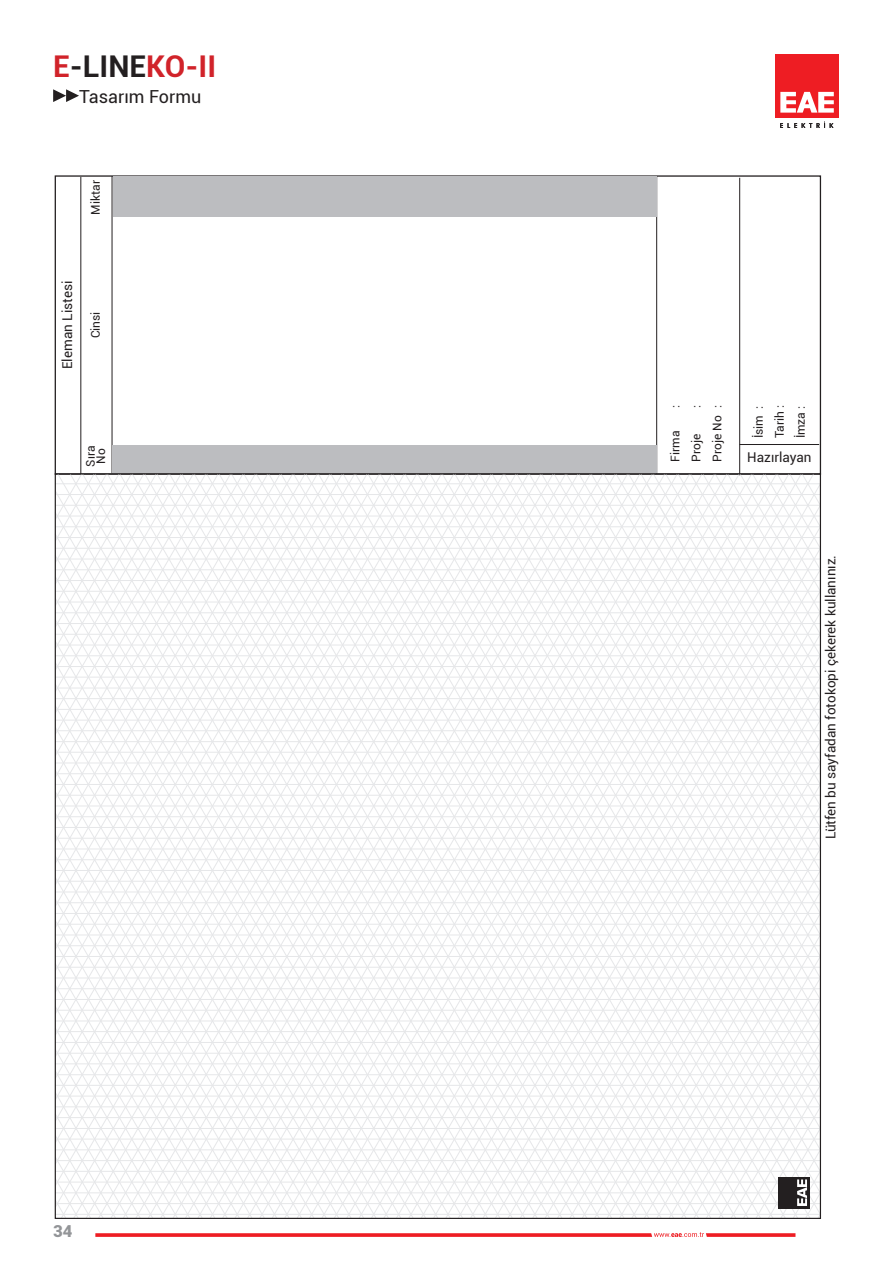
<style>
.page{position:relative;width:893px;height:1263px;background:#fff}
.page>*{position:absolute;margin:0;border:0;box-sizing:border-box;transform-origin:0 0}
.t1{font:700 30px "Roboto";color:#d1232a}
.t2{font:18px "Roboto";color:#231f20}
.t3{font:900 16.5px "Roboto";color:#939598}
.t4{font:13.5px "Roboto";color:#231f20}
.t5{font:12px/21px "Roboto";color:#231f20;text-align:right}
.s1{color:#231f20}
</style>
<div class="page">
<svg style="left:95px;top:1232px;width:700px;height:5px"></svg>
<hr style="left:81px;top:177px;width:1px;height:297px;background:#231f20">
<hr style="left:112px;top:176px;width:1px;height:297px;background:#231f20">
<hr style="left:739px;top:178px;width:1px;height:297px;background:#231f20">
<hr style="left:739px;top:444px;width:80px;height:1px;background:#231f20">
<hr style="left:656px;top:176px;width:1px;height:297px;background:#231f20">
<div style="left:112px;top:445px;width:545px;height:27px;background:#bcbdc0"></div>
<div style="left:113px;top:176px;width:543px;height:40px;background:#bcbdc0"></div>
<svg style="left:516px;top:475px;width:153px;height:524px"></svg>
<svg style="left:529px;top:475px;width:140px;height:503px"></svg>
<svg style="left:541px;top:475px;width:278px;height:481px"></svg>
<svg style="left:554px;top:475px;width:265px;height:460px"></svg>
<svg style="left:566px;top:475px;width:253px;height:438px"></svg>
<svg style="left:578px;top:475px;width:241px;height:417px"></svg>
<svg style="left:591px;top:475px;width:228px;height:395px"></svg>
<svg style="left:603px;top:475px;width:216px;height:374px"></svg>
<svg style="left:616px;top:475px;width:203px;height:352px"></svg>
<svg style="left:628px;top:475px;width:191px;height:331px"></svg>
<svg style="left:640px;top:475px;width:179px;height:309px"></svg>
<svg style="left:653px;top:742px;width:166px;height:21px"></svg>
<svg style="left:646px;top:475px;width:173px;height:266px"></svg>
<hr style="left:55px;top:1214px;width:765px;height:1px;background:#e6e7e9">
<hr style="left:55px;top:1203px;width:765px;height:1px;background:#e6e7e9">
<hr style="left:55px;top:1192px;width:765px;height:1px;background:#e6e7e9">
<hr style="left:55px;top:1182px;width:765px;height:1px;background:#e6e7e9">
<hr style="left:55px;top:1171px;width:765px;height:1px;background:#e6e7e9">
<hr style="left:55px;top:1160px;width:765px;height:1px;background:#e6e7e9">
<hr style="left:55px;top:1149px;width:765px;height:1px;background:#e6e7e9">
<hr style="left:55px;top:1139px;width:765px;height:1px;background:#e6e7e9">
<hr style="left:55px;top:1128px;width:765px;height:1px;background:#e6e7e9">
<hr style="left:55px;top:1117px;width:765px;height:1px;background:#e6e7e9">
<hr style="left:55px;top:1106px;width:765px;height:1px;background:#e6e7e9">
<hr style="left:55px;top:1096px;width:765px;height:1px;background:#e6e7e9">
<hr style="left:55px;top:1085px;width:765px;height:1px;background:#e6e7e9">
<hr style="left:55px;top:1074px;width:765px;height:1px;background:#e6e7e9">
<hr style="left:55px;top:1063px;width:765px;height:1px;background:#e6e7e9">
<hr style="left:55px;top:1053px;width:765px;height:1px;background:#e6e7e9">
<hr style="left:55px;top:1042px;width:765px;height:1px;background:#e6e7e9">
<hr style="left:55px;top:1031px;width:765px;height:1px;background:#e6e7e9">
<hr style="left:55px;top:1021px;width:765px;height:1px;background:#e6e7e9">
<hr style="left:55px;top:1010px;width:765px;height:1px;background:#e6e7e9">
<hr style="left:55px;top:999px;width:765px;height:1px;background:#e6e7e9">
<hr style="left:55px;top:988px;width:765px;height:1px;background:#e6e7e9">
<hr style="left:55px;top:978px;width:765px;height:1px;background:#e6e7e9">
<hr style="left:55px;top:967px;width:765px;height:1px;background:#e6e7e9">
<hr style="left:55px;top:956px;width:765px;height:1px;background:#e6e7e9">
<hr style="left:55px;top:945px;width:765px;height:1px;background:#e6e7e9">
<hr style="left:55px;top:935px;width:765px;height:1px;background:#e6e7e9">
<hr style="left:55px;top:924px;width:765px;height:1px;background:#e6e7e9">
<hr style="left:55px;top:913px;width:765px;height:1px;background:#e6e7e9">
<hr style="left:55px;top:902px;width:765px;height:1px;background:#e6e7e9">
<hr style="left:55px;top:892px;width:765px;height:1px;background:#e6e7e9">
<hr style="left:55px;top:881px;width:765px;height:1px;background:#e6e7e9">
<hr style="left:55px;top:870px;width:765px;height:1px;background:#e6e7e9">
<hr style="left:55px;top:859px;width:765px;height:1px;background:#e6e7e9">
<hr style="left:55px;top:849px;width:765px;height:1px;background:#e6e7e9">
<hr style="left:55px;top:838px;width:765px;height:1px;background:#e6e7e9">
<hr style="left:55px;top:827px;width:765px;height:1px;background:#e6e7e9">
<hr style="left:55px;top:816px;width:765px;height:1px;background:#e6e7e9">
<hr style="left:55px;top:806px;width:765px;height:1px;background:#e6e7e9">
<hr style="left:55px;top:795px;width:765px;height:1px;background:#e6e7e9">
<hr style="left:55px;top:784px;width:765px;height:1px;background:#e6e7e9">
<hr style="left:55px;top:773px;width:765px;height:1px;background:#e6e7e9">
<hr style="left:55px;top:763px;width:765px;height:1px;background:#e6e7e9">
<hr style="left:55px;top:752px;width:765px;height:1px;background:#e6e7e9">
<hr style="left:55px;top:741px;width:765px;height:1px;background:#e6e7e9">
<hr style="left:55px;top:730px;width:765px;height:1px;background:#e6e7e9">
<hr style="left:55px;top:720px;width:765px;height:1px;background:#e6e7e9">
<hr style="left:55px;top:709px;width:765px;height:1px;background:#e6e7e9">
<hr style="left:55px;top:698px;width:765px;height:1px;background:#e6e7e9">
<hr style="left:55px;top:688px;width:765px;height:1px;background:#e6e7e9">
<hr style="left:55px;top:677px;width:765px;height:1px;background:#e6e7e9">
<hr style="left:55px;top:666px;width:765px;height:1px;background:#e6e7e9">
<hr style="left:55px;top:655px;width:765px;height:1px;background:#e6e7e9">
<hr style="left:55px;top:645px;width:765px;height:1px;background:#e6e7e9">
<hr style="left:55px;top:634px;width:765px;height:1px;background:#e6e7e9">
<hr style="left:55px;top:623px;width:765px;height:1px;background:#e6e7e9">
<hr style="left:55px;top:612px;width:765px;height:1px;background:#e6e7e9">
<hr style="left:55px;top:602px;width:765px;height:1px;background:#e6e7e9">
<hr style="left:55px;top:591px;width:765px;height:1px;background:#e6e7e9">
<hr style="left:55px;top:580px;width:765px;height:1px;background:#e6e7e9">
<hr style="left:55px;top:569px;width:765px;height:1px;background:#e6e7e9">
<hr style="left:55px;top:559px;width:765px;height:1px;background:#e6e7e9">
<hr style="left:55px;top:548px;width:765px;height:1px;background:#e6e7e9">
<hr style="left:55px;top:537px;width:765px;height:1px;background:#e6e7e9">
<hr style="left:55px;top:526px;width:765px;height:1px;background:#e6e7e9">
<hr style="left:55px;top:516px;width:765px;height:1px;background:#e6e7e9">
<hr style="left:55px;top:505px;width:765px;height:1px;background:#e6e7e9">
<hr style="left:55px;top:494px;width:765px;height:1px;background:#e6e7e9">
<hr style="left:55px;top:483px;width:765px;height:1px;background:#e6e7e9">
<svg style="left:488px;top:475px;width:28px;height:742px"></svg>
<svg style="left:57px;top:475px;width:431px;height:742px"></svg>
<svg style="left:669px;top:956px;width:152px;height:263px"></svg>
<svg style="left:53px;top:89px;width:26px;height:13px"></svg>
<div style="left:775px;top:54px;width:64px;height:64px;background:#ee1d23"></div>
<svg style="left:780px;top:92px;width:54px;height:21px"></svg>
<svg style="left:780px;top:122px;width:53px;height:6px"></svg>
<h1 class="t1" style="left:53px;top:45px;width:165px">E<span class="s1">-LINE</span>KO-II</h1>
<h2 class="t2" style="left:79px;top:84px;width:124px">Tasarım Formu</h2>
<p class="t5" style="left:85px;top:215px;width:36px;rotate:-90deg">Miktar</p>
<p class="t4" style="left:58px;top:369px;width:90px;rotate:-90deg">Eleman Listesi</p>
<p class="t5" style="left:85px;top:338px;width:28px;rotate:-90deg">Cinsi</p>
<p class="t5" style="left:85px;top:467px;width:23px;line-height:10.5px;text-align:left;rotate:-90deg">Sıra<br>No</p>
<p class="t3" style="left:53px;top:1219px;width:21px">34</p>
<p class="t5" style="left:664px;top:408px;width:5px;rotate:-90deg">:</p>
<p class="t5" style="left:664px;top:462px;width:32px;rotate:-90deg">Firma</p>
<p class="t5" style="left:685px;top:462px;width:59px;rotate:-90deg">:<br>Proje No :</p>
<p class="t5" style="left:748px;top:438px;width:35px;text-align:justify;rotate:-90deg">İsim :<br>Tarih :<br>İmza :</p>
<p class="t5" style="left:685px;top:462px;width:29px;rotate:-90deg">Proje</p>
<p class="t4" style="left:747px;top:448px;width:66px">Hazırlayan</p>
<p class="t4" style="left:821px;top:839px;width:286px;rotate:-90deg">Lütfen bu sayfadan fotokopi çekerek kullanınız.</p>
</div>
